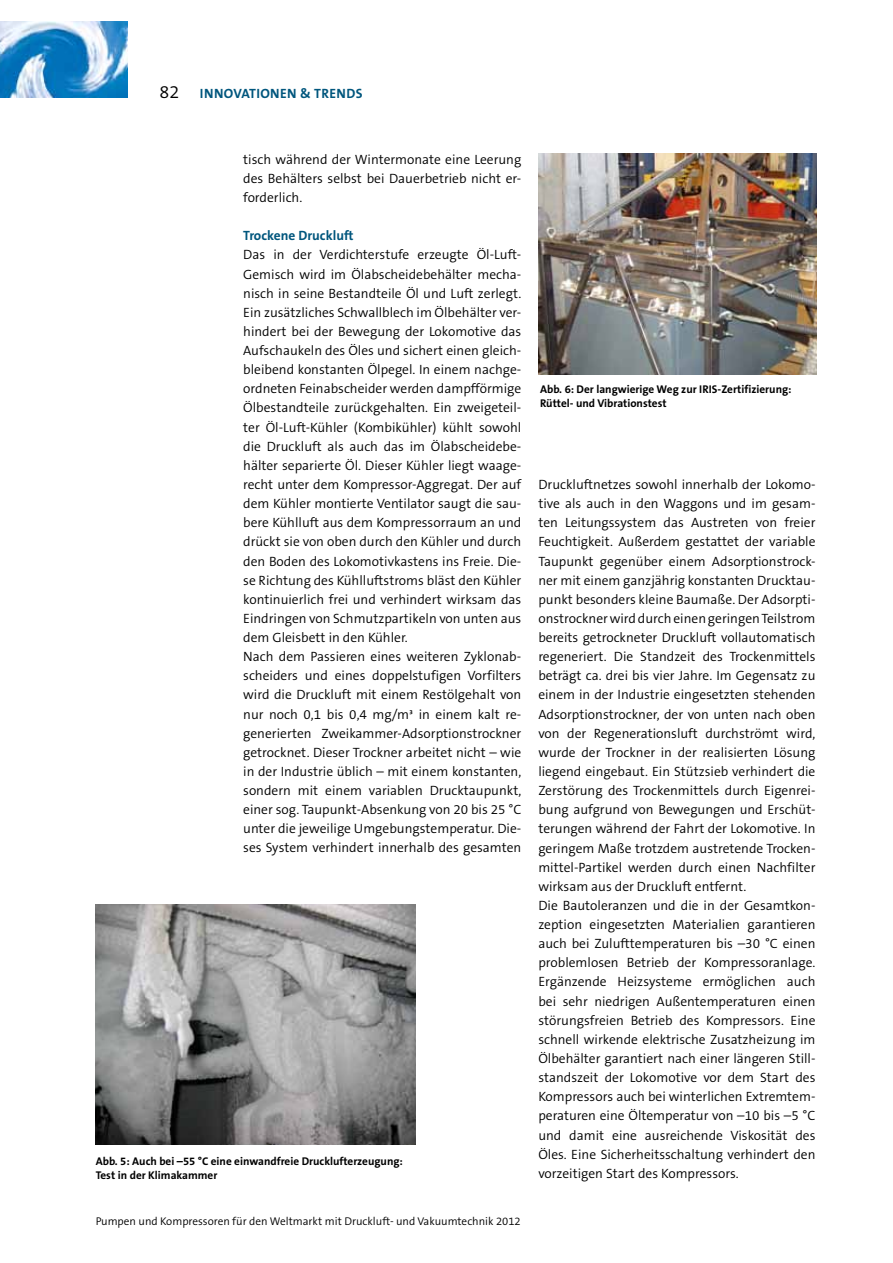
<style>
.page{position:relative;width:893px;height:1263px;background:#fff}
.page>*{position:absolute;margin:0;border:0;box-sizing:border-box;transform-origin:0 0}
.t1{font:300 13.5px/19.2px "The Sans B4";color:#000}
.t2{font:700 13.5px "The Sans B7";color:#00567d}
.t3{font:700 11.25px/13.5px "The Sans B7";color:#000}
.t4{font:300 11.25px "The Sans B4";color:#000}
.s1{font-family:"The Sans B4";font-weight:300;font-size:18px;color:#000}
</style>
<div class="page">
<img style="left:0;top:21px;width:128px;height:77px">
<img style="left:538px;top:153px;width:278px;height:221px">
<img style="left:96px;top:905px;width:319px;height:239px">
<p class="t2" style="left:159px;top:86px;width:187px"><span class="s1">82</span> Innovationen &amp; trends</p>
<p class="t1" style="left:243px;top:150px;width:280px;text-align:justify">tisch während der Wintermonate eine Leerung des Behälters selbst bei Dauerbetrieb nicht er&shy;forderlich.</p>
<p class="t2" style="left:243px;top:229px;width:112px">Trockene Druckluft</p>
<p class="t1" style="left:243px;top:246px;width:280px">Das in der Verdichterstufe erzeugte Öl-Luft-Gemisch wird im Ölabscheidebehälter mecha&shy;nisch in seine Bestandteile Öl und Luft zerlegt.<br>Ein zusätzliches Schwallblech im Ölbehälter ver&shy;hindert bei der Bewegung der Lokomotive das Aufschaukeln des Öles und sichert einen gleich&shy;bleibend konstanten Ölpegel. In einem nachge&shy;ordneten Feinabscheider werden dampfförmige Ölbestandteile zurückgehalten. Ein zweigeteil&shy;ter Öl-Luft-Kühler (Kombikühler) kühlt sowohl die Druckluft als auch das im Ölabscheidebe&shy;hälter separierte Öl. Dieser Kühler liegt waage&shy;recht unter dem Kompressor-Aggregat. Der auf dem Kühler montierte Ventilator saugt die sau&shy;bere Kühlluft aus dem Kompressorraum an und drückt sie von oben durch den Kühler und durch den Boden des Lokomotivkastens ins Freie. Die&shy;se Richtung des Kühlluftstroms bläst den Kühler kontinuierlich frei und verhindert wirksam das Eindringen von Schmutzpartikeln von unten aus dem Gleisbett in den Kühler.<br>Nach dem Passieren eines weiteren Zyklonab&shy;scheiders und eines doppelstufigen Vorfilters wird die Druckluft mit einem Restölgehalt von nur noch 0,1 bis 0,4 mg/m³ in einem kalt re&shy;generierten Zweikammer-Adsorptionstrockner getrocknet. Dieser Trockner arbeitet nicht – wie in der Industrie üblich – mit einem konstanten, sondern mit einem variablen Drucktaupunkt, einer sog. Taupunkt-Absenkung von 20 bis 25 °C unter die jeweilige Umgebungstemperatur. Die&shy;ses System verhindert innerhalb des gesamten</p>
<p class="t3" style="left:96px;top:1155px;width:309px">Abb. 5: Auch bei –55 °C eine einwandfreie Drucklufterzeugung:<br>Test in der Klimakammer</p>
<p class="t4" style="left:96px;top:1215px;width:427px">Pumpen und Kompressoren für den Weltmarkt mit Druckluft- und Vakuumtechnik 2012</p>
<p class="t3" style="left:540px;top:383px;width:253px">Abb. 6: Der langwierige Weg zur IRIS-Zertifizierung:<br>Rüttel- und Vibrationstest</p>
<p class="t1" style="left:538px;top:475px;width:279px">Druckluftnetzes sowohl innerhalb der Lokomo&shy;tive als auch in den Waggons und im gesam&shy;ten Leitungssystem das Austreten von freier Feuchtigkeit. Außerdem gestattet der variable Taupunkt gegenüber einem Adsorptionstrock&shy;ner mit einem ganzjährig konstanten Drucktau&shy;punkt besonders kleine Baumaße. Der Adsorpti&shy;onstrockner wird durch einen geringen Teilstrom bereits getrockneter Druckluft vollautomatisch regeneriert. Die Standzeit des Trockenmittels beträgt ca. drei bis vier Jahre. Im Gegensatz zu einem in der Industrie eingesetzten stehenden Adsorptionstrockner, der von unten nach oben von der Regenerationsluft durchströmt wird, wurde der Trockner in der realisierten Lösung liegend eingebaut. Ein Stützsieb verhindert die Zerstörung des Trockenmittels durch Eigenrei&shy;bung aufgrund von Bewegungen und Erschüt&shy;terungen während der Fahrt der Lokomotive. In geringem Maße trotzdem austretende Trocken&shy;mittel-Partikel werden durch einen Nachfilter wirksam aus der Druckluft entfernt.<br>Die Bautoleranzen und die in der Gesamtkon&shy;zeption eingesetzten Materialien garantieren auch bei Zulufttemperaturen bis –30 °C einen problemlosen Betrieb der Kompressoranlage.<br>Ergänzende Heizsysteme ermöglichen auch bei sehr niedrigen Außentemperaturen einen störungsfreien Betrieb des Kompressors. Eine schnell wirkende elektrische Zusatzheizung im Ölbehälter garantiert nach einer längeren Still&shy;standszeit der Lokomotive vor dem Start des Kompressors auch bei winterlichen Extremtem&shy;peraturen eine Öltemperatur von –10 bis –5 °C und damit eine ausreichende Viskosität des Öles. Eine Sicherheitsschaltung verhindert den vorzeitigen Start des Kompressors.</p>
</div>
